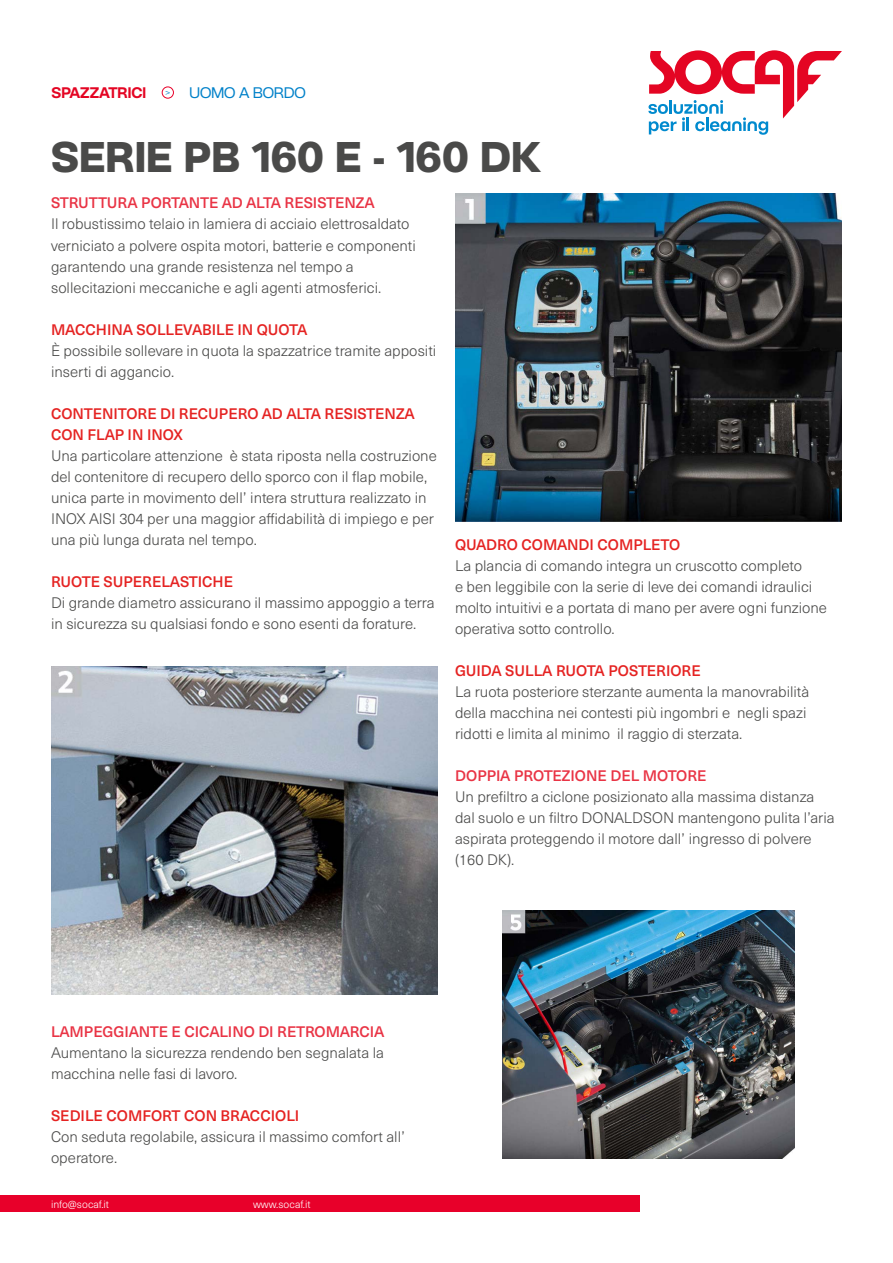
<style>
.page{position:relative;width:893px;height:1263px;background:#fff}
.page>*{position:absolute;margin:0;border:0;box-sizing:border-box;transform-origin:0 0}
.t1{font:700 42px "BC Novatica CYR";color:#4a4a49}
.t2{font:300 15px/21px "Neue Haas Unica W1 G";color:#4a4a49}
.t3{font:500 15px/21px "Neue Haas Unica W1 G";color:#e52322}
.t4{font:500 15px "Neue Haas Unica W1 G";color:#e93445}
.t5{font:600 15px "BC Novatica CYR";color:#e40523}
.t6{font:15px "BC Novatica CYR";color:#0081c9}
.t7{font:300 10.5px "Neue Haas Unica W1 G";color:#fff}
.s1{font-weight:300;font-size:9px}
</style>
<div class="page">
<svg style="left:648px;top:50px;width:194px;height:85px"></svg>
<img style="left:455px;top:193px;width:387px;height:328px">
<div style="left:0;top:1195px;width:640px;height:17px;background:#e8002a"></div>
<div style="left:162px;top:87px;width:12px;height:11px;border:1px solid #e8002a;border-radius:50%"></div>
<img style="left:51px;top:666px;width:387px;height:328px">
<img style="left:503px;top:911px;width:291px;height:247px">
<p class="t5" style="left:52px;top:83px;width:96px">SPAZZATRICI</p>
<p class="t6" style="left:166px;top:83px;width:142px"><span class="s1">&gt;</span> UOMO A BORDO</p>
<h1 class="t1" style="left:51px;top:131px;width:491px">SERIE PB 160 E - 160 DK</h1>
<p class="t4" style="left:51px;top:192px;width:325px">STRUTTURA PORTANTE AD ALTA RESISTENZA</p>
<p class="t2" style="left:51px;top:213px;width:366px">Il robustissimo telaio in lamiera di acciaio elettrosaldato verniciato a polvere ospita motori, batterie e componenti garantendo una grande resistenza nel tempo a sollecitazioni meccaniche e agli agenti atmosferici.</p>
<p class="t3" style="left:51px;top:318px;width:258px">MACCHINA SOLLEVABILE IN QUOTA</p>
<p class="t2" style="left:51px;top:339px;width:387px">È possibile sollevare in quota la spazzatrice tramite appositi inserti di aggancio.</p>
<p class="t3" style="left:51px;top:402px;width:365px">CONTENITORE DI RECUPERO AD ALTA RESISTENZA<br>CON FLAP IN INOX</p>
<p class="t2" style="left:51px;top:444px;width:387px">Una particolare attenzione è stata riposta nella costruzione del contenitore di recupero dello sporco con il flap mobile, unica parte in movimento dell’ intera struttura realizzato in INOX AISI 304 per una maggior affidabilità di impiego e per una più lunga durata nel tempo.</p>
<p class="t3" style="left:51px;top:570px;width:184px">RUOTE SUPERELASTICHE</p>
<p class="t2" style="left:51px;top:591px;width:385px">Di grande diametro assicurano il massimo appoggio a terra in sicurezza su qualsiasi fondo e sono esenti da forature.</p>
<p class="t3" style="left:455px;top:534px;width:227px">QUADRO COMANDI COMPLETO</p>
<p class="t2" style="left:455px;top:555px;width:374px">La plancia di comando integra un cruscotto completo<br>e ben leggibile con la serie di leve dei comandi idraulici molto intuitivi e a portata di mano per avere ogni funzione operativa sotto controllo.</p>
<p class="t3" style="left:455px;top:660px;width:247px">GUIDA SULLA RUOTA POSTERIORE</p>
<p class="t2" style="left:455px;top:681px;width:356px">La ruota posteriore sterzante aumenta la manovrabilità della macchina nei contesti più ingombri e negli spazi ridotti e limita al minimo il raggio di sterzata.</p>
<p class="t4" style="left:455px;top:765px;width:253px">DOPPIA PROTEZIONE DEL MOTORE</p>
<p class="t2" style="left:455px;top:786px;width:381px">Un prefiltro a ciclone posizionato alla massima distanza dal suolo e un filtro DONALDSON mantengono pulita l’aria aspirata proteggendo il motore dall’ ingresso di polvere (160 DK).</p>
<p class="t4" style="left:51px;top:1020px;width:335px">LAMPEGGIANTE E CICALINO DI RETROMARCIA</p>
<p class="t2" style="left:51px;top:1041px;width:335px">Aumentano la sicurezza rendendo ben segnalata la macchina nelle fasi di lavoro.</p>
<p class="t3" style="left:51px;top:1104px;width:250px">SEDILE COMFORT CON BRACCIOLI</p>
<p class="t2" style="left:51px;top:1125px;width:356px">Con seduta regolabile, assicura il massimo comfort all’ operatore.</p>
<p class="t7" style="left:51px;top:1197px;width:60px">info@socaf.it</p>
<p class="t7" style="left:253px;top:1197px;width:59px">www.socaf.it</p>
</div>
